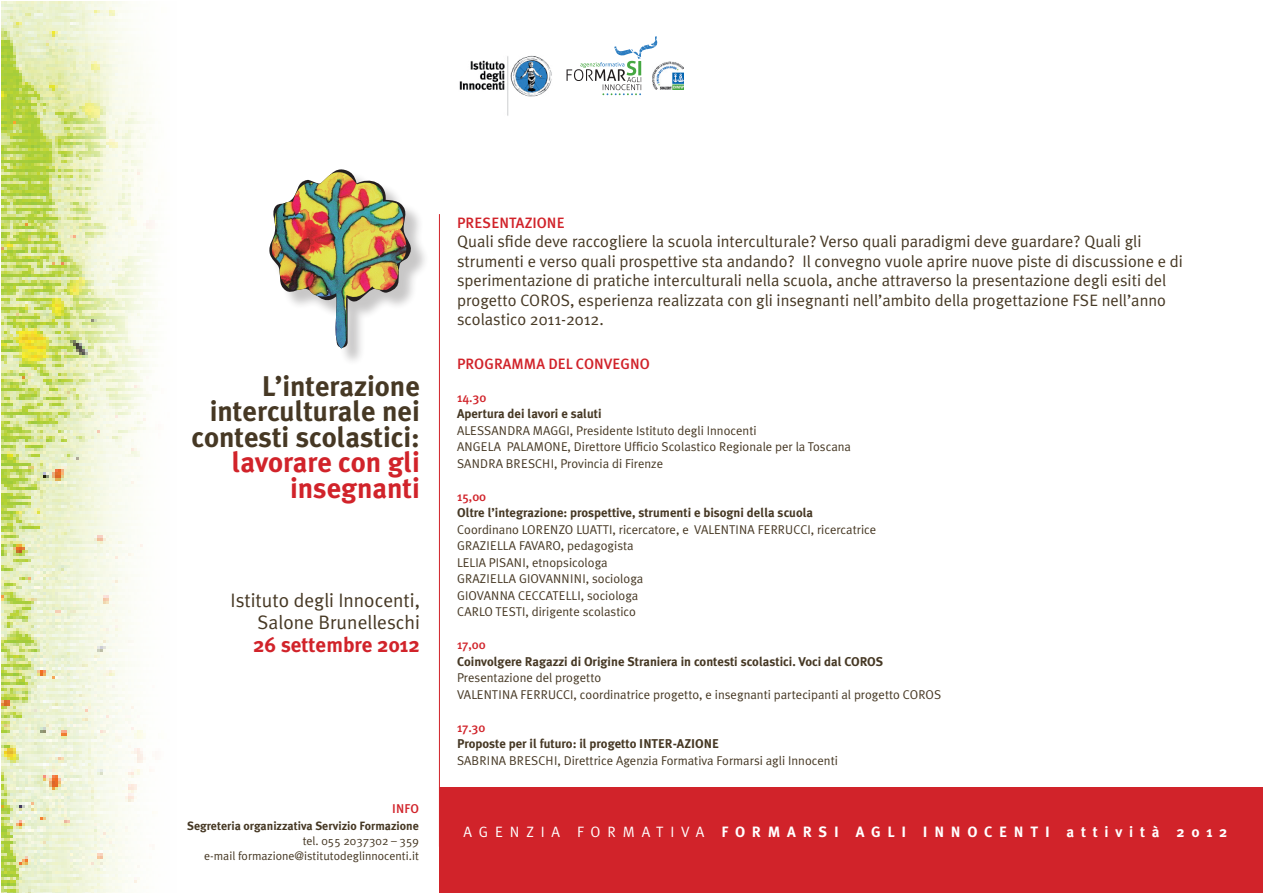
<style>
.page{position:relative;width:1263px;height:893px;background:#fff}
.page>*{position:absolute;margin:0;border:0;box-sizing:border-box;transform-origin:0 0}
.t1{font:700 28.5px/25.5px "Meta Plus";color:#463824;text-align:right}
.t2{font:700 28.5px/25.5px "Meta Plus";color:#d1232a;text-align:right}
.t3{font:700 21px "Meta Plus";color:#d1232a}
.t4{font:19.5px/22.5px "Meta Plus Normal";color:#463824;text-align:right}
.t5{font:16.5px/19.5px "Meta Plus Normal";color:#463824}
.t6{font:500 15px "Meta Plus";color:#d1232a}
.t7{font:700 15px "Meta Plus";letter-spacing:.45em;color:#fff}
.t8{font:15px "Meta Plus Normal";color:#fff}
.t9{font:12.75px/16.5px "Meta Plus Normal";color:#463824}
.t10{font:700 12.75px "Meta Plus";color:#463824}
.t11{font:500 12.75px "Meta Plus";color:#d1232a}
.t12{font:12px/15px "Meta Plus Normal";color:#463824;text-align:right}
.t13{font:700 12px "Meta Plus";color:#463824}
</style>
<div class="page">
<img style="left:1px;top:2px;width:154px;height:891px">
<img style="left:657px;top:61px;width:26px;height:29px">
<svg style="left:566px;top:36px;width:91px;height:59px"></svg>
<img style="left:459px;top:55px;width:93px;height:61px">
<hr style="left:439px;top:214px;width:1px;height:633px;background:#d1232a">
<div style="left:439px;top:788px;width:824px;height:105px;background:#d1232a"></div>
<div style="left:272px;top:172px;width:157px;height:194px;background:#231f20;opacity:.25"></div>
<svg style="left:269px;top:169px;width:147px;height:179px"></svg>
<img style="left:271px;top:172px;width:137px;height:176px">
<h1 class="t1" style="left:191px;top:373px;width:230px">L’interazione interculturale nei contesti scolastici:</h1>
<h1 class="t2" style="left:232px;top:450px;width:190px">lavorare con gli insegnanti</h1>
<h3 class="t4" style="left:231px;top:589px;width:191px">Istituto degli Innocenti,<br>Salone Brunelleschi</h3>
<h2 class="t3" style="left:253px;top:632px;width:168px">26 settembre 2012</h2>
<p class="t11" style="left:392px;top:802px;width:27px">IN FO</p>
<p class="t13" style="left:187px;top:819px;width:233px">Segreteria organizzativa Servizio Formazione</p>
<p class="t12" style="left:204px;top:833px;width:216px">tel. 055 2037302 – 359<br>e-mail formazione@istitutodeglinnocenti.it</p>
<p class="t6" style="left:457px;top:214px;width:109px">PRESENTAZIONE</p>
<p class="t5" style="left:457px;top:232px;width:727px">Quali sfide deve raccogliere la scuola interculturale? Verso quali paradigmi deve guardare? Quali gli strumenti e verso quali prospettive sta andando? Il convegno vuole aprire nuove piste di discussione e di sperimentazione di pratiche interculturali nella scuola, anche attraverso la presentazione degli esiti del progetto COROS, esperienza realizzata con gli insegnanti nell’ambito della progettazione FSE nell’anno scolastico 2011-2012.</p>
<p class="t6" style="left:457px;top:355px;width:194px">PROGRAMMA DEL CONVEGNO</p>
<p class="t11" style="left:457px;top:390px;width:31px">14.30</p>
<p class="t10" style="left:457px;top:406px;width:146px">Apertura dei lavori e saluti</p>
<p class="t9" style="left:457px;top:422px;width:395px">ALESSANDRA MAGGI, Presidente Istituto degli Innocenti<br>ANGELA PALAMONE, Direttore Ufficio Scolastico Regionale per la Toscana<br>SANDRA BRESCHI, Provincia di Firenze</p>
<p class="t11" style="left:457px;top:489px;width:31px">15,00</p>
<p class="t10" style="left:457px;top:505px;width:358px">Oltre l’integrazione: prospettive, strumenti e bisogni della scuola</p>
<p class="t9" style="left:457px;top:521px;width:421px">Coordinano LORENZO LUATTI, ricercatore, e VALENTINA FERRUCCI, ricercatrice GRAZIELLA FAVARO, pedagogista<br>LELIA PISANI, etnopsicologa<br>GRAZIELLA GIOVANNINI, sociologa<br>GIOVANNA CECCATELLI, sociologa<br>CARLO TESTI, dirigente scolastico</p>
<p class="t11" style="left:457px;top:637px;width:30px">17,00</p>
<p class="t10" style="left:457px;top:654px;width:428px">Coinvolgere Ragazzi di Origine Straniera in contesti scolastici. Voci dal COROS</p>
<p class="t9" style="left:457px;top:669px;width:486px">Presentazione del progetto<br>VALENTINA FERRUCCI, coordinatrice progetto, e insegnanti partecipanti al progetto COROS</p>
<p class="t11" style="left:457px;top:720px;width:30px">17.30</p>
<p class="t10" style="left:457px;top:736px;width:263px">Proposte per il futuro: il progetto INTER-AZIONE</p>
<p class="t9" style="left:457px;top:752px;width:382px">SABRINA BRESCHI, Direttrice Agenzia Formativa Formarsi agli Innocenti</p>
<p class="t8" style="left:463px;top:823px;width:15px">agenzia</p>
<p class="t8" style="left:577px;top:823px;width:16px">formativa</p>
<p class="t7" style="left:721px;top:823px;width:28px">f or</p>
<p class="t7" style="left:768px;top:823px;width:34px">m arsi</p>
<p class="t7" style="left:856px;top:823px;width:49px">agli</p>
<p class="t7" style="left:923px;top:823px;width:15px">innocenti</p>
<p class="t7" style="left:1066px;top:823px;width:162px">attività 2012</p>
</div>
